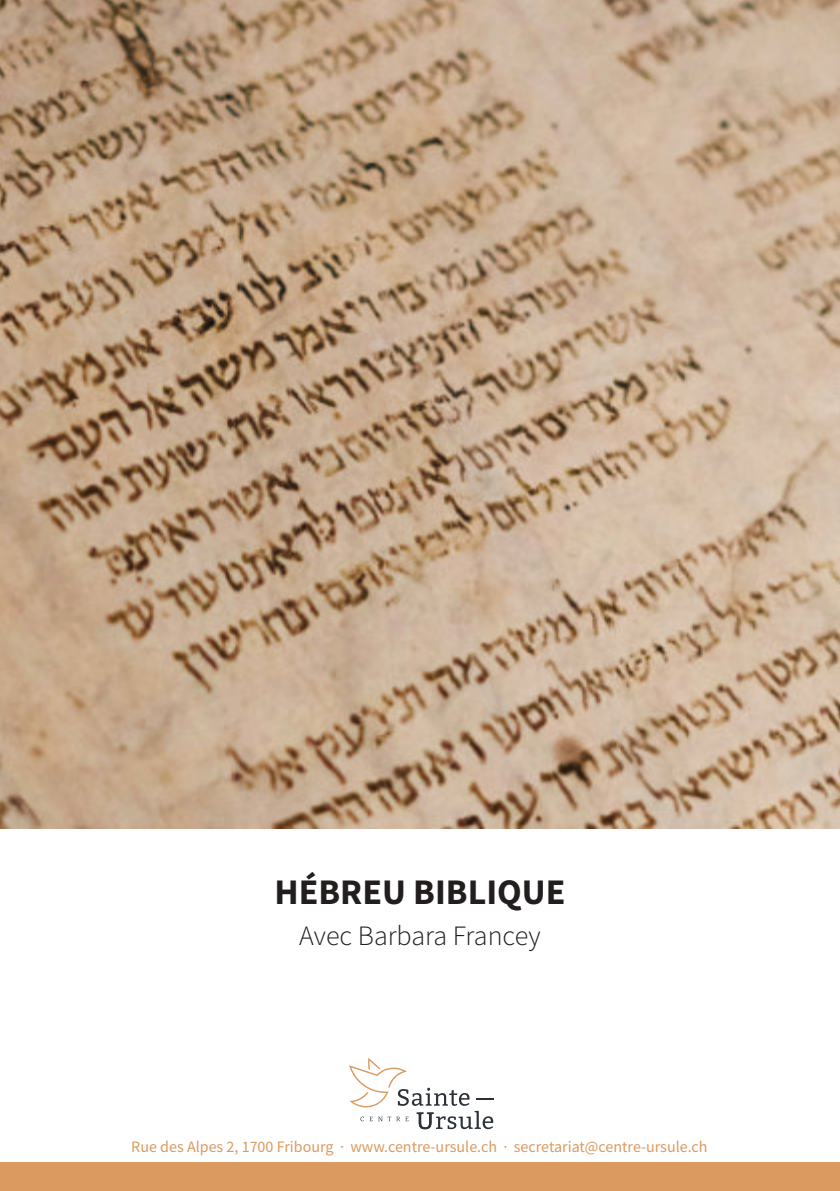
<style>
.page{position:relative;width:840px;height:1191px;background:#fff}
.page>*{position:absolute;margin:0;border:0;box-sizing:border-box;transform-origin:0 0}
.t1{font:700 36px "Source Sans Pro";color:#231e1e}
.t2{font:300 28px "Source Sans Pro";color:#231e1e}
.t3{font:16px "Source Sans Pro";color:#db9a5f}
</style>
<div class="page">
<div style="left:0;top:1162px;width:839px;height:29px;background:#db9a5f"></div>
<svg style="left:349px;top:1058px;width:144px;height:71px"></svg>
<img style="left:0;top:0;width:839px;height:828px">
<h1 class="t1" style="left:274px;top:877px;width:292px">HÉBREU BIBLIQUE</h1>
<h2 class="t2" style="left:299px;top:924px;width:243px">Avec Barbara Francey</h2>
<p class="t3" style="left:131px;top:1139px;width:577px">Rue des Alpes 2, 1700 Fribourg · www.centre-ursule.ch · secretariat@centre-ursule.ch</p>
</div>
